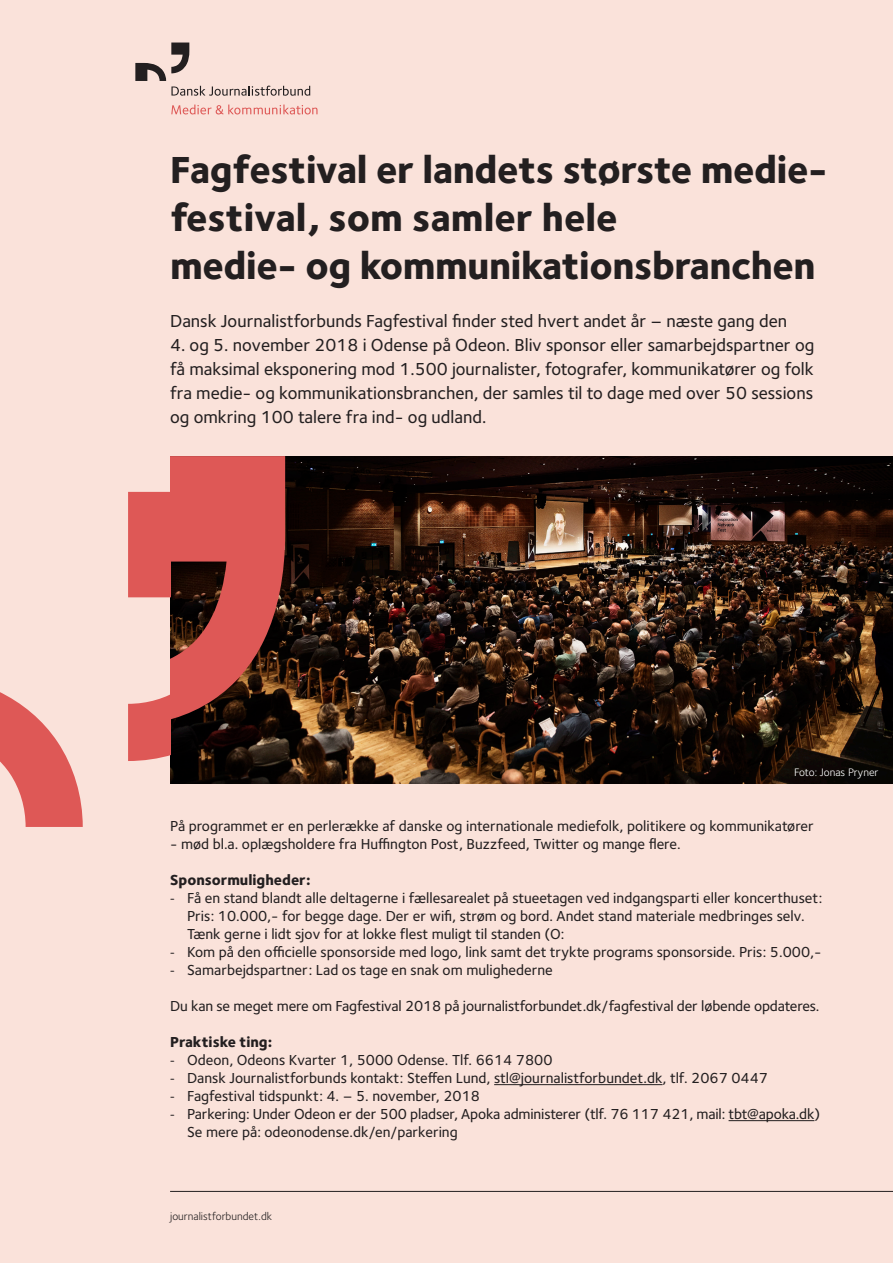
<style>
.page{position:relative;width:893px;height:1263px;background:#fae2da}
.page>*{position:absolute;margin:0;border:0;box-sizing:border-box;transform-origin:0 0}
.t1{font:800 39px/48px "Foundry Sterling";letter-spacing:-.01em;color:#231f20}
.t2{font:500 18px/24px "Foundry Sterling";color:#231f20;text-align:justify}
.t3{font:500 15px/18px "Foundry Sterling";color:#231f20}
.t4{font:800 15px "Foundry Sterling";color:#231f20}
.t5{font:11.25px "Foundry Sterling";color:#231f20}
.t6{font:11.25px "Foundry Sterling";color:#fff}
.s1{font-family:"Calibri";font-weight:400}
</style>
<div class="page">
<hr style="left:494px;top:1084px;width:169px;height:1px;background:#231f20">
<hr style="left:729px;top:1120px;width:85px;height:1px;background:#231f20">
<svg style="left:171px;top:105px;width:146px;height:9px"></svg>
<svg style="left:135px;top:43px;width:175px;height:53px"></svg>
<hr style="left:170px;top:1191px;width:723px;height:1px;background:#231f20">
<img style="left:285px;top:456px;width:608px;height:327px">
<svg style="left:0;top:492px;width:170px;height:335px"></svg>
<svg style="left:170px;top:456px;width:115px;height:328px;background:#8a3834"></svg>
<p class="t1" style="left:170px;top:145px;width:659px">Fagfestival er landets største medie&shy;festival, som samler hele<br>medie- og kommunikationsbranchen</p>
<p class="t2" style="left:170px;top:309px;width:619px">Dansk Journalistforbunds Fagfestival finder sted hvert andet år – næste gang den</p>
<p class="t2" style="left:170px;top:333px;width:646px">4. og 5. november 2018 i Odense på Odeon. Bliv sponsor eller samarbejdspartner og få maksimal eksponering mod 1.500 journalister, fotografer, kommunikatører og folk fra medie- og kommunikationsbranchen, der samles til to dage med over 50 sessions og omkring 100 talere fra ind- og udland.</p>
<p class="t6" style="left:794px;top:764px;width:86px">Foto: Jonas Pryner</p>
<p class="t3" style="left:170px;top:817px;width:645px">På programmet er en perlerække af danske og internationale mediefolk, politikere og kommunikatører</p>
<p class="t3" style="left:170px;top:835px;width:512px">- mød bl.a. oplægsholdere fra Huffington Post, Buzzfeed, Twitter og mange flere.</p>
<p class="t4" style="left:170px;top:869px;width:142px">Sponsormuligheder:</p>
<p class="t3" style="left:187px;top:889px;width:637px;text-indent:-17px"><span class="s1">-</span> Få en stand blandt alle deltagerne i fællesarealet på stueetagen ved indgangsparti eller koncerthuset:<br>Pris: 10.000,- for begge dage. Der er wifi, strøm og bord. Andet stand materiale medbringes selv.<br>Tænk gerne i lidt sjov for at lokke flest muligt til standen (O:</p>
<p class="t3" style="left:170px;top:943px;width:653px"><span class="s1">-</span> Kom på den officielle sponsorside med logo, link samt det trykte programs sponsorside. Pris: 5.000,-</p>
<p class="t3" style="left:170px;top:961px;width:384px"><span class="s1">-</span> Samarbejdspartner: Lad os tage en snak om mulighederne</p>
<p class="t3" style="left:170px;top:997px;width:651px">Du kan se meget mere om Fagfestival 2018 på journalistforbundet.dk/fagfestival der løbende opdateres.</p>
<p class="t4" style="left:170px;top:1031px;width:104px">Praktiske ting:</p>
<p class="t3" style="left:170px;top:1051px;width:384px"><span class="s1">-</span> Odeon, Odeons Kvarter 1, 5000 Odense. Tlf. 6614 7800</p>
<p class="t3" style="left:170px;top:1069px;width:599px"><span class="s1">-</span> Dansk Journalistforbunds kontakt: Steffen Lund, stl@journalistforbundet.dk, tlf. 2067 0447</p>
<p class="t3" style="left:170px;top:1087px;width:311px"><span class="s1">-</span> Fagfestival tidspunkt: 4. – 5. november, 2018</p>
<p class="t3" style="left:187px;top:1105px;width:635px;text-indent:-17px"><span class="s1">-</span> Parkering: Under Odeon er der 500 pladser, Apoka administerer (tlf. 76 117 421, mail: tbt@apoka.dk)<br>Se mere på: odeonodense.dk/en/parkering</p>
<p class="t5" style="left:170px;top:1208px;width:104px">journalistforbundet.dk</p>
</div>
